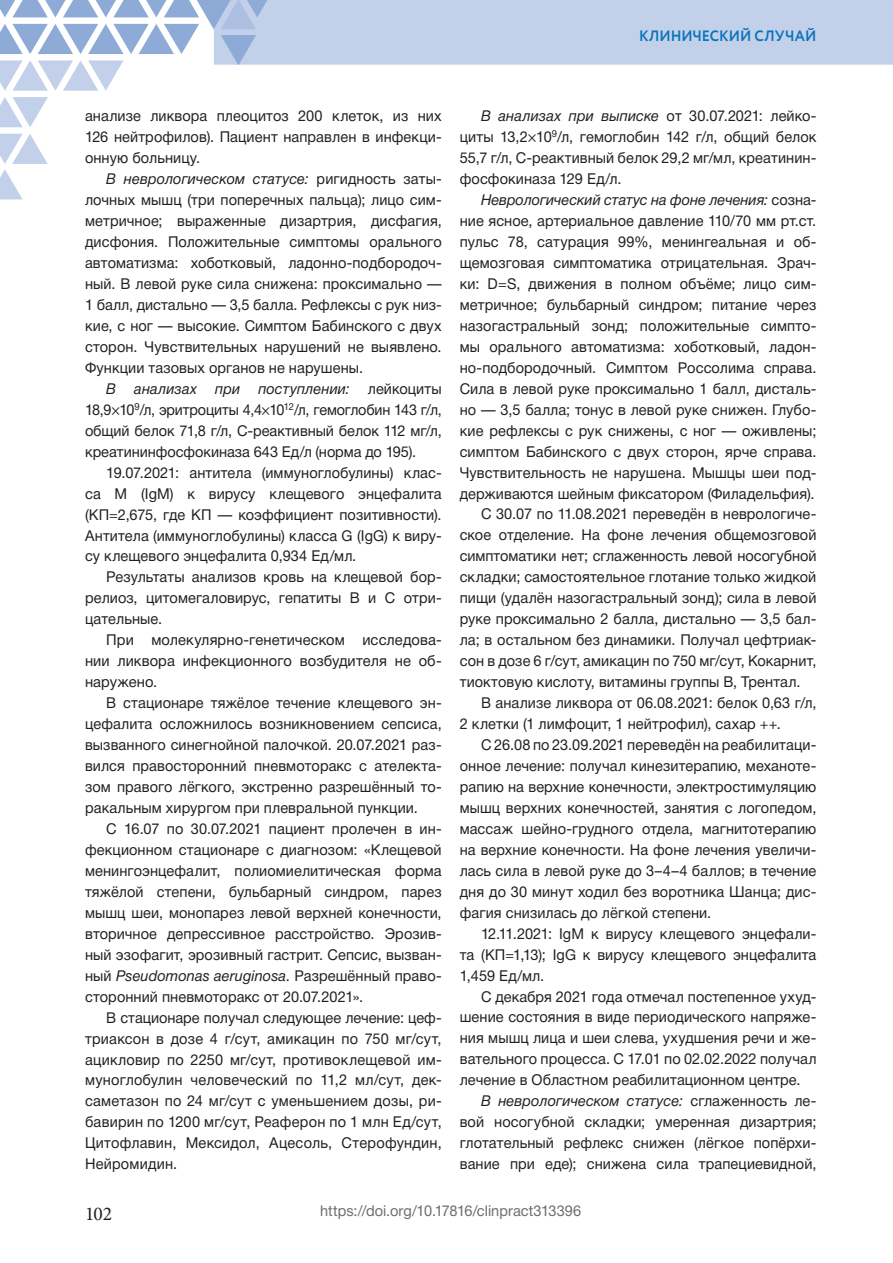
<style>
.page{position:relative;width:893px;height:1263px;background:#fff}
.page>*{position:absolute;margin:0;border:0;box-sizing:border-box;transform-origin:0 0}
.t1{font:19.5px "Minion Pro";color:#231f20}
.t2{font:15px/21px "Helvetica Neue Cyr";letter-spacing:.005em;color:#231f20;text-align:justify}
.t3{font:italic 15px "Helvetica Neue Cyr";color:#231f20}
.t4{font:15px "Helvetica Neue Cyr";letter-spacing:.005em;color:#6c6d70}
.t5{font:700 15px "Circe";color:#0874bb;scale:.95 1}
.s1{font-style:italic}
.s2{font-family:"Myriad Pro"}
.s3{font-style:normal}
</style>
<div class="page">
<svg style="left:0;top:97px;width:48px;height:30px"></svg>
<svg style="left:0;top:134px;width:48px;height:65px"></svg>
<svg style="left:0;top:0;width:893px;height:91px"></svg>
<p class="t5" style="left:639px;top:26px;width:188px">КЛИНИЧЕСКИЙ СЛУЧАЙ</p>
<p class="t2" style="left:85px;top:106px;width:358px">анализе ликвора плеоцитоз 200 клеток, из них 126 нейтрофилов). Пациент направлен в инфекци&shy;онную больницу.</p>
<p class="t2" style="left:85px;top:168px;width:358px;text-indent:21px"><span class="s1">В неврологическом статусе:</span> ригидность заты&shy;лочных мышц (три поперечных пальца); лицо сим&shy;метричное; выраженные дизартрия, дисфагия, дисфония. Положительные симптомы орального автоматизма: хоботковый, ладонно-подбородоч&shy;ный. В левой руке сила снижена: проксимально — 1 балл, дистально — 3,5 балла. Рефлексы с рук низ&shy;кие, с ног — высокие. Симптом Бабинского с двух сторон. Чувствительных нарушений не выявлено.<br>Функции тазовых органов не нарушены.</p>
<p class="t2" style="left:85px;top:378px;width:358px;text-indent:21px"><span class="s1">В анализах при поступлении:</span> лейкоциты 18,9<span class="s2">×</span>10<sup>9</sup>/л, эритроциты 4,4<span class="s2">×</span>10<sup>12</sup>/л, гемоглобин 143 г/л, общий белок 71,8 г/л, С-реактивный белок 112 мг/л, креатининфосфокиназа 643 Ед/л (норма до 195).</p>
<p class="t2" style="left:85px;top:462px;width:358px;text-indent:21px">19.07.2021: антитела (иммуноглобулины) клас&shy;са M (IgM) к вирусу клещевого энцефалита (КП=2,675, где КП — коэффициент позитивности).<br>Антитела (иммуноглобулины) класса G (IgG) к виру&shy;су клещевого энцефалита 0,934 Ед/мл.</p>
<p class="t2" style="left:85px;top:567px;width:358px;text-indent:21px">Результаты анализов кровь на клещевой бор&shy;релиоз, цитомегаловирус, гепатиты В и С отри&shy;цательные.</p>
<p class="t2" style="left:85px;top:630px;width:358px;text-indent:21px">При молекулярно-генетическом исследова&shy;нии ликвора инфекционного возбудителя не об&shy;наружено.</p>
<p class="t2" style="left:85px;top:693px;width:358px;text-indent:21px">В стационаре тяжёлое течение клещевого эн&shy;цефалита осложнилось возникновением сепсиса, вызванного синегнойной палочкой. 20.07.2021 раз&shy;вился правосторонний пневмоторакс с ателекта&shy;зом правого лёгкого, экстренно разрешённый то&shy;ракальным хирургом при плевральной пункции.</p>
<p class="t2" style="left:85px;top:818px;width:358px;text-indent:21px">С 16.07 по 30.07.2021 пациент пролечен в ин&shy;фекционном стационаре с диагнозом: «Клещевой менингоэнцефалит, полиомиелитическая форма тяжёлой степени, бульбарный синдром, парез мышц шеи, монопарез левой верхней конечности, вторичное депрессивное расстройство. Эрозив&shy;ный эзофагит, эрозивный гастрит. Сепсис, вызван&shy;ный <span class="s1">Pseudomonas aeruginosa</span>. Разрешённый право&shy;сторонний пневмоторакс от 20.07.2021».</p>
<p class="t2" style="left:85px;top:1007px;width:358px;text-indent:21px">В стационаре получал следующее лечение: цеф&shy;триаксон в дозе 4 г/сут, амикацин по 750 мг/сут, ацикловир по 2250 мг/сут, противоклещевой им&shy;муноглобулин человеческий по 11,2 мл/сут, дек&shy;саметазон по 24 мг/сут с уменьшением дозы, ри&shy;бавирин по 1200 мг/сут, Реаферон по 1 млн Ед/сут, Цитофлавин, Мексидол, Ацесоль, Стерофундин, Нейромидин.</p>
<p class="t2" style="left:460px;top:105px;width:358px;text-indent:21px"><span class="s1">В анализах при выписке</span> от 30.07.2021: лейко&shy;циты 13,2<span class="s2">×</span>10<sup>9</sup>/л, гемоглобин 142 г/л, общий белок 55,7 г/л, С-реактивный белок 29,2 мг/мл, креатинин&shy;фосфокиназа 129 Ед/л.</p>
<p class="t3" style="left:481px;top:192px;width:337px">Неврологический статус на фоне лечения: <span class="s3">созна-</span></p>
<p class="t2" style="left:460px;top:210px;width:358px">ние ясное, артериальное давление 110/70 мм рт.ст.</p>
<p class="t2" style="left:460px;top:231px;width:358px">пульс 78, сатурация 99%, менингеальная и об-</p>
<p class="t2" style="left:460px;top:252px;width:358px">щемозговая симптоматика отрицательная. Зрач-</p>
<p class="t2" style="left:460px;top:273px;width:358px">ки: D=S, движения в полном объёме; лицо сим-</p>
<p class="t2" style="left:460px;top:294px;width:358px">метричное; бульбарный синдром; питание через</p>
<p class="t2" style="left:460px;top:315px;width:358px">назогастральный зонд; положительные симпто-</p>
<p class="t2" style="left:460px;top:336px;width:358px">мы орального автоматизма: хоботковый, ладон-</p>
<p class="t2" style="left:460px;top:357px;width:358px">но-подбородочный. Симптом Россолима справа.</p>
<p class="t2" style="left:460px;top:378px;width:358px">Сила в левой руке проксимально 1 балл, дисталь-</p>
<p class="t2" style="left:460px;top:399px;width:358px">но — 3,5 балла; тонус в левой руке снижен. Глубо-</p>
<p class="t2" style="left:460px;top:420px;width:358px">кие рефлексы с рук снижены, с ног — оживлены;</p>
<p class="t2" style="left:460px;top:441px;width:358px">симптом Бабинского с двух сторон, ярче справа.</p>
<p class="t2" style="left:460px;top:462px;width:358px">Чувствительность не нарушена. Мышцы шеи под-</p>
<p class="t2" style="left:460px;top:483px;width:356px">держиваются шейным фиксатором (Филадельфия).</p>
<p class="t2" style="left:481px;top:504px;width:337px">С 30.07 по 11.08.2021 переведён в неврологиче-</p>
<p class="t2" style="left:460px;top:525px;width:358px">ское отделение. На фоне лечения общемозговой</p>
<p class="t2" style="left:460px;top:546px;width:358px">симптоматики нет; сглаженность левой носогубной</p>
<p class="t2" style="left:460px;top:567px;width:358px">складки; самостоятельное глотание только жидкой</p>
<p class="t2" style="left:460px;top:588px;width:358px">пищи (удалён назогастральный зонд); сила в левой</p>
<p class="t2" style="left:460px;top:609px;width:358px">руке проксимально 2 балла, дистально — 3,5 бал-</p>
<p class="t2" style="left:460px;top:630px;width:358px">ла; в остальном без динамики. Получал цефтриак-</p>
<p class="t2" style="left:460px;top:650px;width:358px">сон в дозе 6 г/сут, амикацин по 750 мг/сут, Кокарнит,</p>
<p class="t2" style="left:460px;top:671px;width:342px">тиоктовую кислоту, витамины группы В, Трентал.</p>
<p class="t2" style="left:481px;top:692px;width:337px">В анализе ликвора от 06.08.2021: белок 0,63 г/л,</p>
<p class="t2" style="left:460px;top:713px;width:322px">2 клетки (1 лимфоцит, 1 нейтрофил), сахар ++.</p>
<p class="t2" style="left:481px;top:734px;width:337px">С 26.08 по 23.09.2021 переведён на реабилитаци-</p>
<p class="t2" style="left:460px;top:755px;width:358px">онное лечение: получал кинезитерапию, механоте-</p>
<p class="t2" style="left:460px;top:776px;width:358px">рапию на верхние конечности, электростимуляцию</p>
<p class="t2" style="left:460px;top:797px;width:358px">мышц верхних конечностей, занятия с логопедом,</p>
<p class="t2" style="left:460px;top:818px;width:358px">массаж шейно-грудного отдела, магнитотерапию</p>
<p class="t2" style="left:460px;top:839px;width:358px">на верхние конечности. На фоне лечения увеличи-</p>
<p class="t2" style="left:460px;top:860px;width:358px">лась сила в левой руке до 3–4–4 баллов; в течение</p>
<p class="t2" style="left:460px;top:881px;width:358px">дня до 30 минут ходил без воротника Шанца; дис-</p>
<p class="t2" style="left:460px;top:902px;width:253px">фагия снизилась до лёгкой степени.</p>
<p class="t2" style="left:481px;top:923px;width:337px">12.11.2021: IgM к вирусу клещевого энцефали-</p>
<p class="t2" style="left:460px;top:944px;width:358px">та (КП=1,13); IgG к вирусу клещевого энцефалита</p>
<p class="t2" style="left:460px;top:965px;width:86px">1,459 Ед/мл.</p>
<p class="t2" style="left:481px;top:986px;width:337px">С декабря 2021 года отмечал постепенное ухуд-</p>
<p class="t2" style="left:460px;top:1007px;width:358px">шение состояния в виде периодического напряже-</p>
<p class="t2" style="left:460px;top:1028px;width:358px">ния мышц лица и шеи слева, ухудшения речи и же-</p>
<p class="t2" style="left:460px;top:1049px;width:358px">вательного процесса. С 17.01 по 02.02.2022 получал</p>
<p class="t2" style="left:460px;top:1070px;width:342px">лечение в Областном реабилитационном центре.</p>
<p class="t3" style="left:481px;top:1093px;width:337px">В неврологическом статусе: <span class="s3">сглаженность ле-</span></p>
<p class="t2" style="left:460px;top:1111px;width:358px">вой носогубной складки; умеренная дизартрия;</p>
<p class="t2" style="left:460px;top:1132px;width:358px">глотательный рефлекс снижен (лёгкое попёрхи-</p>
<p class="t2" style="left:460px;top:1153px;width:358px">вание при еде); снижена сила трапециевидной,</p>
<h1 class="t1" style="left:85px;top:1200px;width:29px">102</h1>
<p class="t4" style="left:320px;top:1203px;width:263px">https://doi.org/10.17816/clinpract313396</p>
</div>
